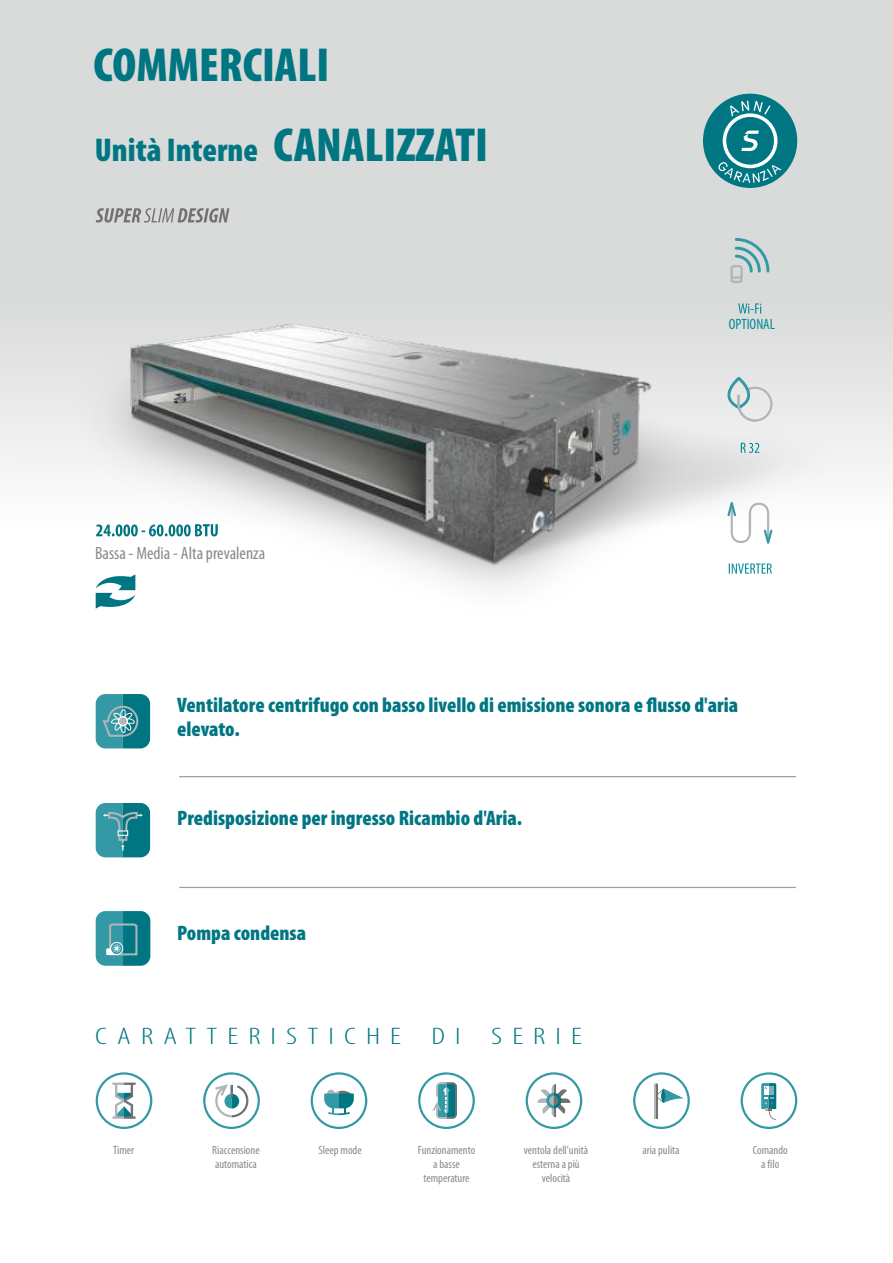
<style>
.page{position:relative;width:893px;height:1263px;background:#fff}
.page>*{position:absolute;margin:0;border:0;box-sizing:border-box;transform-origin:0 0}
.t1{font:900 condensed 48px "Myriad Pro";color:#007683}
.t2{font:900 condensed 33px "Myriad Pro";color:#007683}
.t3{font:300 condensed 24px "Myriad Pro";letter-spacing:.31em;color:#007683;scale:1.36 1}
.t4{font:900 condensed 21px/24px "Myriad Pro";color:#007683}
.t5{font:condensed 17.85px "Myriad Pro";color:#898989}
.t6{font:condensed 15px "Myriad Pro";color:#008b99}
.t7{font:condensed 12px/14.2px "Myriad Pro";color:#898989;text-align:center}
.s1{font-size:48px}
</style>
<div class="page">
<div style="left:0;top:0;width:893px;height:526px;background:#d9dada"></div>
<div style="left:703px;top:94px;width:94px;height:94px;background:#007683;border-radius:50%"></div>
<svg style="left:723px;top:113px;width:54px;height:55px"></svg>
<div style="left:726px;top:117px;width:48px;height:48px;background:#007683;border-radius:50%"></div>
<svg style="left:741px;top:131px;width:18px;height:20px"></svg>
<svg style="left:730px;top:101px;width:40px;height:15px"></svg>
<svg style="left:718px;top:162px;width:63px;height:21px"></svg>
<img style="left:53px;top:304px;width:812px;height:305px">
<svg style="left:96px;top:1072px;width:56px;height:57px"></svg>
<svg style="left:203px;top:1072px;width:57px;height:57px"></svg>
<svg style="left:311px;top:1072px;width:56px;height:57px"></svg>
<svg style="left:418px;top:1072px;width:57px;height:57px"></svg>
<svg style="left:526px;top:1072px;width:56px;height:57px"></svg>
<svg style="left:633px;top:1072px;width:57px;height:57px"></svg>
<svg style="left:741px;top:1072px;width:56px;height:57px"></svg>
<svg style="left:96px;top:208px;width:133px;height:15px"></svg>
<hr style="left:179px;top:776px;width:617px;height:1px;background:#9d9e9e">
<hr style="left:179px;top:887px;width:617px;height:1px;background:#9d9e9e">
<svg style="left:96px;top:694px;width:54px;height:54px;background:#35939e"></svg>
<div style="left:119px;top:717px;width:8px;height:8px;background:#b1b5b8;border-radius:50%"></div>
<svg style="left:96px;top:803px;width:54px;height:54px;background:#2b8e9a"></svg>
<div style="left:118px;top:830px;width:10px;height:6px;border:1px solid #fefefe"></div>
<svg style="left:96px;top:524px;width:122px;height:12px"></svg>
<svg style="left:96px;top:574px;width:39px;height:35px"></svg>
<svg style="left:96px;top:911px;width:54px;height:55px;background:#31919c"></svg>
<svg style="left:741px;top:443px;width:18px;height:10px"></svg>
<svg style="left:717px;top:378px;width:56px;height:45px"></svg>
<svg style="left:729px;top:563px;width:43px;height:11px"></svg>
<svg style="left:726px;top:494px;width:48px;height:57px"></svg>
<svg style="left:738px;top:303px;width:23px;height:10px"></svg>
<svg style="left:730px;top:238px;width:40px;height:45px"></svg>
<h1 class="t1" style="left:94px;top:45px;width:237px">COMMERCIALI</h1>
<h2 class="t2" style="left:95px;top:136px;width:395px">Unità Interne <span class="s1">CANALIZZATI</span></h2>
<p class="t5" style="left:95px;top:545px;width:172px">Bassa - Media - Alta prevalenza</p>
<p class="t6" style="left:729px;top:318px;width:48px">OPTIONAL</p>
<p class="t4" style="left:177px;top:695px;width:562px">Ventilatore centrifugo con basso livello di emissione sonora e flusso d'aria elevato.</p>
<p class="t4" style="left:177px;top:808px;width:346px">Predisposizione per ingresso Ricambio d'Aria.</p>
<p class="t4" style="left:177px;top:923px;width:130px">Pompa condensa</p>
<p class="t3" style="left:95px;top:1026px;width:226px">CARATTERISTICHE</p>
<p class="t3" style="left:431px;top:1026px;width:23px">D I</p>
<p class="t3" style="left:491px;top:1026px;width:68px">SERIE</p>
<p class="t7" style="left:113px;top:1143px;width:23px">Timer</p>
<p class="t7" style="left:212px;top:1143px;width:49px;text-align:left">Riaccensione automatica</p>
<p class="t7" style="left:319px;top:1144px;width:45px">Sleep mode</p>
<p class="t7" style="left:418px;top:1144px;width:59px">Funzionamento a basse temperature</p>
<p class="t7" style="left:524px;top:1144px;width:66px">ventola dell'unità esterna a più velocità</p>
<p class="t7" style="left:642px;top:1144px;width:39px">aria pulita</p>
<p class="t7" style="left:753px;top:1144px;width:36px">Comando a filo</p>
</div>
